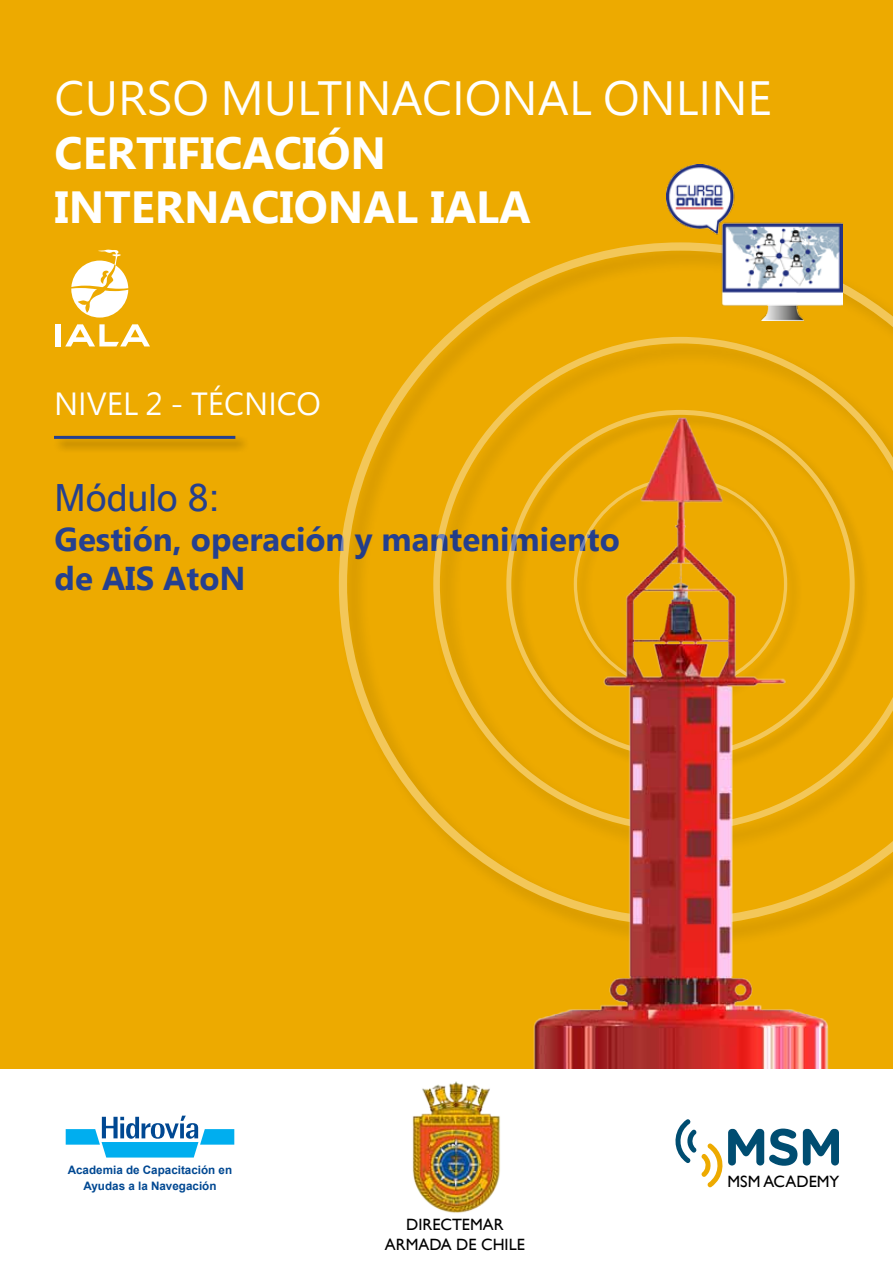
<style>
.page{position:relative;width:893px;height:1263px;background:#edaa00}
.page>*{position:absolute;margin:0;border:0;box-sizing:border-box;transform-origin:0 0}
.t1{font:700 45px/54px "Microsoft New Tai Lue";color:#fff}
.t2{font:45px "Microsoft Jheng Hei";color:#fff}
.t3{font:37.5px "Microsoft Sans Serif";color:#25408f}
.t4{font:700 33px/39.6px "Microsoft New Tai Lue";color:#25408f}
.t5{font:30px "Microsoft Jheng Hei";color:#fff}
.t6{font:16.35px/19.6px "Gill Sans";color:#000;text-align:center}
.t7{font:700 11.7px/16px "Arial";color:#004892;text-align:center}
.s1{font-size:39px}
</style>
<div class="page">
<div style="left:55px;top:324px;width:5px;height:22px;background:#fff"></div>
<svg style="left:65px;top:324px;width:85px;height:22px"></svg>
<svg style="left:71px;top:250px;width:57px;height:68px"></svg>
<div style="left:53px;top:434px;width:197px;height:20px;background:#000;opacity:.4"></div>
<hr style="left:54px;top:436px;width:181px;height:3px;background:#25408f">
<svg style="left:339px;top:242px;width:554px;height:639px"></svg>
<img style="left:479px;top:354px;width:403px;height:715px">
<div style="left:0;top:1069px;width:893px;height:194px;background:#fff"></div>
<img style="left:412px;top:1067px;width:92px;height:146px">
<svg style="left:66px;top:1116px;width:168px;height:41px"></svg>
<svg style="left:803px;top:1129px;width:36px;height:36px"></svg>
<svg style="left:675px;top:1119px;width:122px;height:69px"></svg>
<img style="left:666px;top:165px;width:176px;height:155px">
<h1 class="t2" style="left:55px;top:70px;width:719px">CURSO MULTINACIONAL ONLINE</h1>
<h1 class="t1" style="left:55px;top:129px;width:478px">CERTIFICACIÓN<br>INTERNACIONAL IALA</h1>
<h3 class="t5" style="left:54px;top:386px;width:268px">NIVEL 2 - TÉCNICO</h3>
<h2 class="t3" style="left:55px;top:477px;width:166px">Módulo 8<span class="s1">:</span></h2>
<h3 class="t4" style="left:55px;top:522px;width:567px">Gestión, operación y mantenimiento de AIS AtoN</h3>
<p class="t7" style="left:68px;top:1163px;width:166px">Academia de Capacitación en<br>Ayudas a la Navegación</p>
<h3 class="t6" style="left:727px;top:1171px;width:114px">MSM ACADEMY</h3>
<h3 class="t6" style="left:385px;top:1215px;width:141px">DIRECTEMAR<br>ARMADA DE CHILE</h3>
</div>
